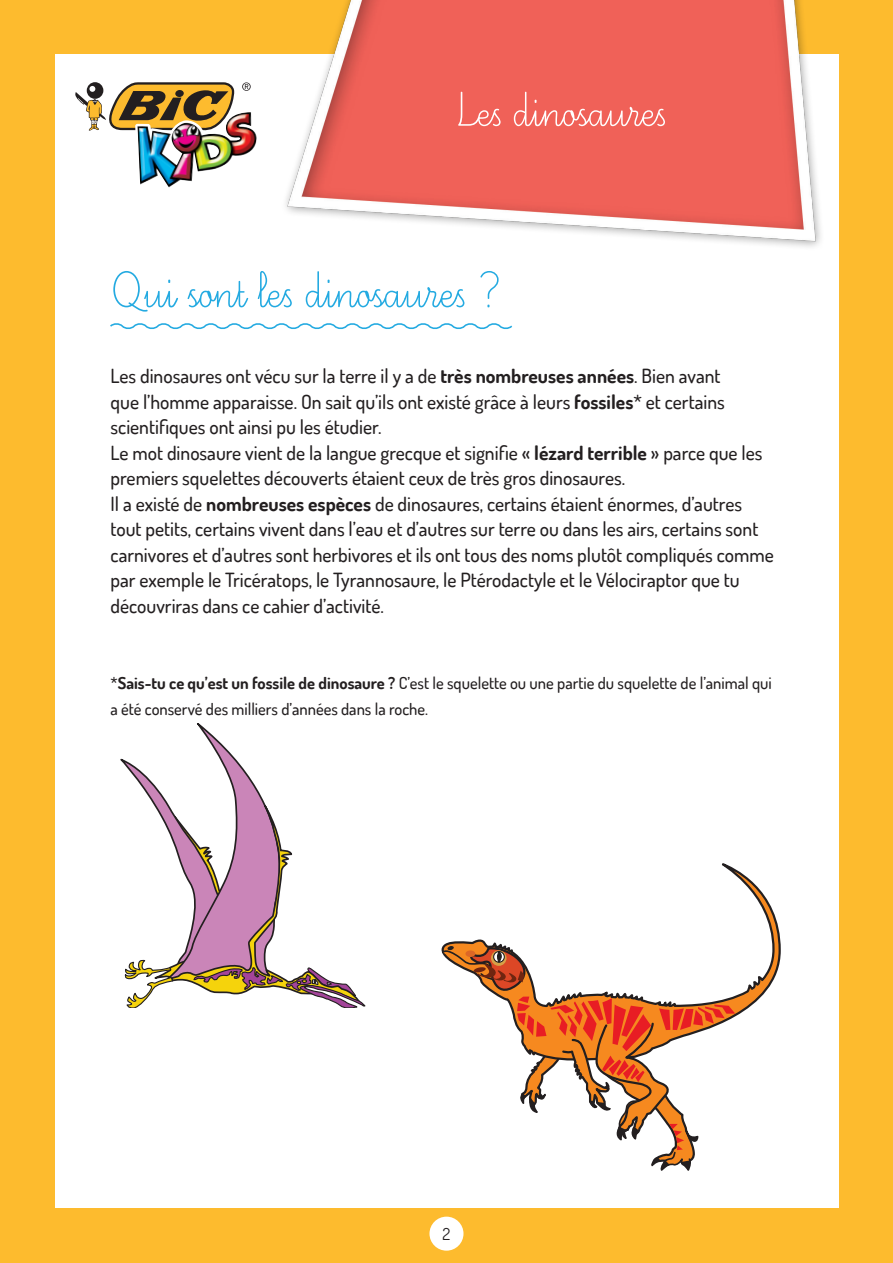
<style>
.page{position:relative;width:893px;height:1263px;background:#fdbb2e}
.page>*{position:absolute;margin:0;border:0;box-sizing:border-box;transform-origin:0 0}
.t1{font:63px "Ecriture A Romain Orne";color:#24aae1}
.t2{font:60px "Ecriture A Romain Orne";color:#fff}
.t3{font:500 19.5px/25.5px "Dosis";color:#231f20}
.t4{font:500 16.5px/25.5px "Dosis";color:#231f20}
.t5{font:16.5px "Dosis";color:#231f20}
.s1{font-weight:700}
</style>
<div class="page">
<div style="left:55px;top:55px;width:783px;height:1153px;background:#fff"></div>
<div style="left:429px;top:1216px;width:34px;height:35px;background:#fff;border-radius:50%"></div>
<img style="left:282px;top:0;width:543px;height:247px">
<svg style="left:75px;top:82px;width:176px;height:53px"></svg>
<img style="left:138px;top:112px;width:119px;height:76px">
<svg style="left:110px;top:323px;width:402px;height:7px"></svg>
<svg style="left:443px;top:863px;width:338px;height:154px"></svg>
<svg style="left:441px;top:946px;width:294px;height:225px"></svg>
<svg style="left:120px;top:723px;width:246px;height:285px"></svg>
<p class="t2" style="left:456px;top:81px;width:211px">Les dinosaures</p>
<p class="t1" style="left:111px;top:260px;width:393px">Qui sont les dinosaures ?</p>
<p class="t3" style="left:111px;top:363px;width:616px">Les dinosaures ont vécu sur la terre il y a de <span class="s1">très nombreuses années</span>. Bien avant que l’homme apparaisse. On sait qu’ils ont existé grâce à leurs <span class="s1">fossiles</span>* et certains scientifiques ont ainsi pu les étudier.</p>
<p class="t3" style="left:111px;top:439px;width:653px">Le mot dinosaure vient de la langue grecque et signifie « <span class="s1">lézard terrible</span> » parce que les premiers squelettes découverts étaient ceux de très gros dinosaures.</p>
<p class="t3" style="left:111px;top:490px;width:665px">Il a existé de <span class="s1">nombreuses espèces</span> de dinosaures, certains étaient énormes, d’autres tout petits, certains vivent dans l’eau et d’autres sur terre ou dans les airs, certains sont carnivores et d’autres sont herbivores et ils ont tous des noms plutôt compliqués comme par exemple le Tricératops, le Tyrannosaure, le Ptérodactyle et le Vélociraptor que tu découvriras dans ce cahier d’activité.</p>
<p class="t4" style="left:111px;top:670px;width:663px">*<span class="s1">Sais-tu ce qu’est un fossile de dinosaure ?</span> C’est le squelette ou une partie du squelette de l’animal qui a été conservé des milliers d’années dans la roche.</p>
<p class="t5" style="left:443px;top:1223px;width:9px">2</p>
</div>
